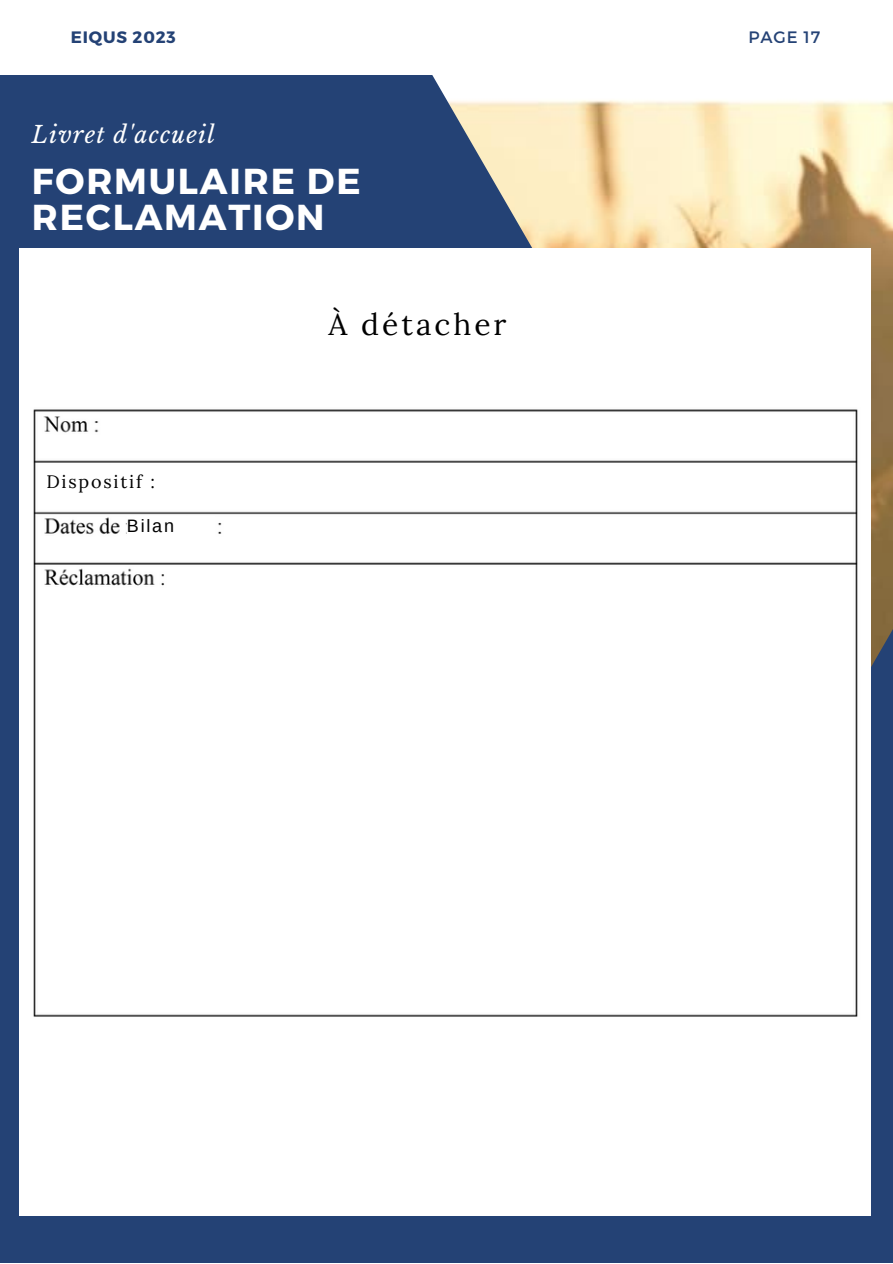
<style>
.page{position:relative;width:893px;height:1264px;background:#fff}
.page>*{position:absolute;margin:0;border:0;box-sizing:border-box;transform-origin:0 0}
.t1{font:700 36px/36px "Montserrat";letter-spacing:.05em;color:#fff}
.t2{font:30px "Lora";letter-spacing:.1em;color:#000}
.t3{font:italic 23.1px "Libre Baskerville";letter-spacing:.05em;color:#fff}
.t4{font:18px "Lora";letter-spacing:.1em;color:#000}
.t5{font:18px "Arimo";letter-spacing:.1em;color:#000}
.t6{font:700 16.5px "Montserrat";letter-spacing:.05em;color:#244275}
.t7{font:16.5px "Montserrat";letter-spacing:.05em;color:#244275}
</style>
<div class="page">
<div style="left:0;top:0;width:892px;height:1262px;background:#244275"></div>
<div style="left:0;top:0;width:892px;height:74px;background:#fff"></div>
<img style="left:431px;top:74px;width:461px;height:677px">
<div style="left:20px;top:248px;width:850px;height:967px;background:#fff"></div>
<img style="left:33px;top:409px;width:825px;height:608px">
<div style="left:127px;top:516px;width:88px;height:38px;background:#fff"></div>
<div style="left:40px;top:465px;width:110px;height:34px;background:#fff"></div>
<p class="t6" style="left:71px;top:27px;width:106px">EIQUS 2023</p>
<p class="t3" style="left:32px;top:120px;width:184px">Livret d'accueil</p>
<p class="t1" style="left:32px;top:161px;width:330px">FORMULAIRE DE<br>RECLAMATION</p>
<p class="t4" style="left:46px;top:469px;width:110px">Dispositif :</p>
<p class="t5" style="left:127px;top:516px;width:49px">Bilan</p>
<p class="t2" style="left:328px;top:305px;width:179px">À détacher</p>
<p class="t7" style="left:748px;top:27px;width:73px">PAGE 17</p>
</div>
